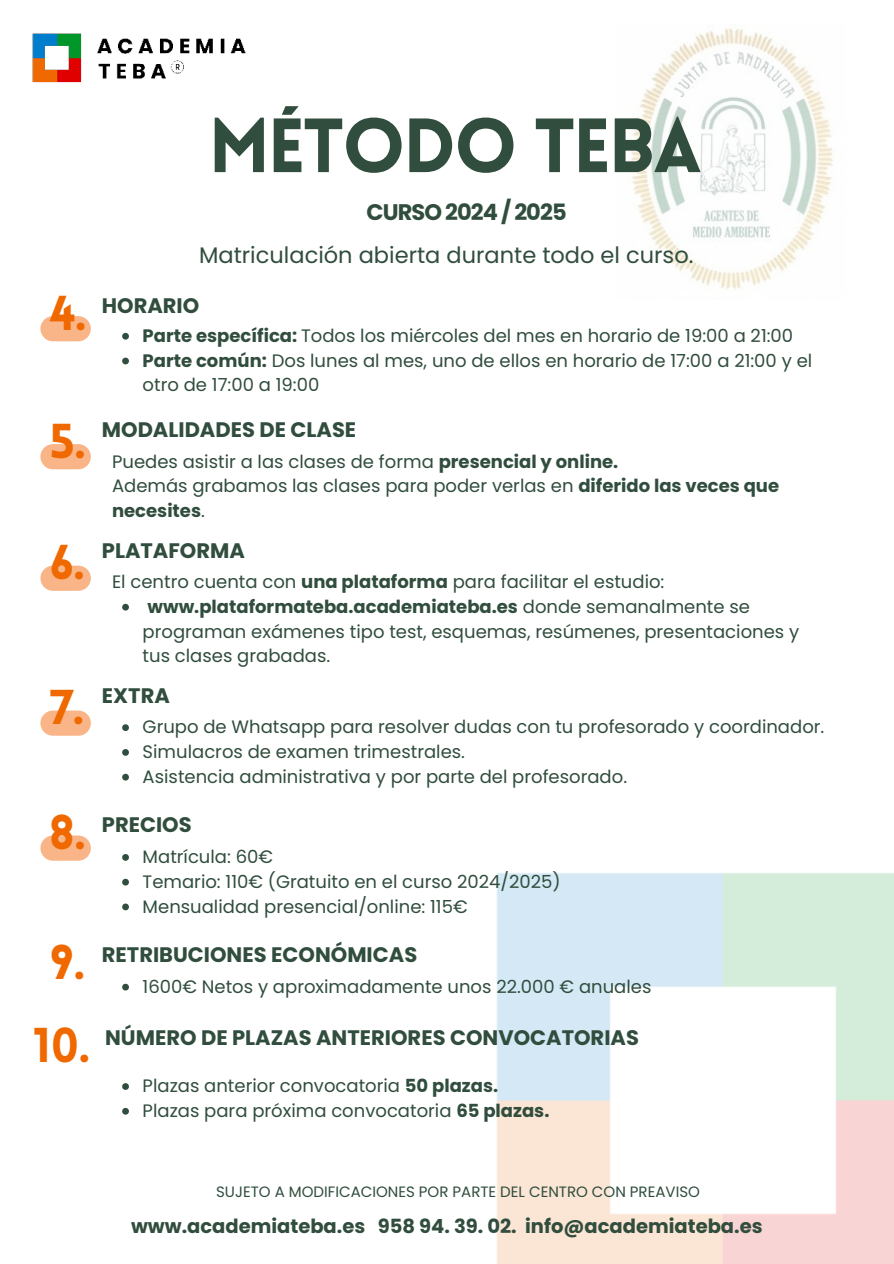
<style>
.page{position:relative;width:894px;height:1264px;background:#fff}
.page>*{position:absolute;margin:0;border:0;box-sizing:border-box;transform-origin:0 0}
.t1{font:900 75px "Lovelo";letter-spacing:-.03em;color:#304d3d}
.t2{font:900 47.85px "Lovelo";color:#ef6900}
.t3{font:22.5px "Poppins";color:#304d3d}
.t4{font:700 22.5px "Poppins";letter-spacing:-.04em;color:#304d3d}
.t5{font:700 21px "Poppins";color:#304d3d}
.t6{font:700 19.5px "Poppins";color:#304d3d}
.t7{font:18px/24.8px "Poppins";color:#304d3d}
.t8{font:15px "Poppins";color:#304d3d}
.s1{font-weight:700}
</style>
<div class="page">
<img style="left:631px;top:28px;width:202px;height:175px">
<img style="left:497px;top:203px;width:396px;height:1060px">
<svg style="left:122px;top:333px;width:7px;height:6px"></svg>
<svg style="left:122px;top:357px;width:7px;height:7px"></svg>
<svg style="left:122px;top:604px;width:7px;height:6px"></svg>
<img style="left:32px;top:33px;width:214px;height:50px">
<div style="left:40px;top:316px;width:51px;height:25px;background:#f9b587;border-radius:13px"></div>
<div style="left:40px;top:444px;width:51px;height:25px;background:#f9b587;border-radius:13px"></div>
<div style="left:40px;top:565px;width:51px;height:26px;background:#f9b587;border-radius:13px"></div>
<svg style="left:122px;top:724px;width:7px;height:7px"></svg>
<svg style="left:122px;top:749px;width:7px;height:6px"></svg>
<svg style="left:122px;top:773px;width:7px;height:7px"></svg>
<div style="left:40px;top:710px;width:51px;height:25px;background:#f9b587;border-radius:13px"></div>
<svg style="left:122px;top:854px;width:7px;height:6px"></svg>
<svg style="left:122px;top:878px;width:7px;height:7px"></svg>
<svg style="left:122px;top:903px;width:7px;height:7px"></svg>
<div style="left:40px;top:835px;width:51px;height:25px;background:#f9b587;border-radius:13px"></div>
<svg style="left:122px;top:983px;width:7px;height:7px"></svg>
<svg style="left:122px;top:1083px;width:7px;height:6px"></svg>
<svg style="left:122px;top:1107px;width:7px;height:7px"></svg>
<h1 class="t1" style="left:209px;top:99px;width:494px">MÉTODO TEBA</h1>
<p class="t4" style="left:366px;top:199px;width:201px">CURSO 2024 / 2025</p>
<p class="t3" style="left:199px;top:241px;width:495px">Matriculación abierta durante todo el curso.</p>
<h2 class="t2" style="left:50px;top:283px;width:39px">4.</h2>
<p class="t5" style="left:102px;top:293px;width:99px">HORARIO</p>
<p class="t7" style="left:143px;top:323px;width:671px"><span class="s1">Parte específica:</span> Todos los miércoles del mes en horario de 19:00 a 21:00<br><span class="s1">Parte común:</span> Dos lunes al mes, uno de ellos en horario de 17:00 a 21:00 y el otro de 17:00 a 19:00</p>
<h2 class="t2" style="left:50px;top:411px;width:38px">5.</h2>
<p class="t5" style="left:102px;top:417px;width:256px">MODALIDADES DE CLASE</p>
<p class="t7" style="left:112px;top:449px;width:668px">Puedes asistir a las clases de forma <span class="s1">presencial y online.<br></span>Además grabamos las clases para poder verlas en <span class="s1">diferido las veces que necesites</span>.</p>
<h2 class="t2" style="left:50px;top:532px;width:37px">6.</h2>
<p class="t5" style="left:102px;top:538px;width:144px">PLATAFORMA</p>
<p class="t7" style="left:143px;top:569px;width:658px;text-indent:-31px">El centro cuenta con <span class="s1">una plataforma</span> para facilitar el estudio: <span class="s1">www.plataformateba.academiateba.es</span> donde semanalmente se programan exámenes tipo test, esquemas, resúmenes, presentaciones y tus clases grabadas.</p>
<h2 class="t2" style="left:50px;top:677px;width:37px">7.</h2>
<p class="t5" style="left:102px;top:684px;width:69px">EXTRA</p>
<p class="t7" style="left:143px;top:714px;width:683px">Grupo de Whatsapp para resolver dudas con tu profesorado y coordinador.<br>Simulacros de examen trimestrales.<br>Asistencia administrativa y por parte del profesorado.</p>
<h2 class="t2" style="left:50px;top:802px;width:38px">8.</h2>
<p class="t5" style="left:102px;top:812px;width:91px">PRECIOS</p>
<p class="t7" style="left:143px;top:844px;width:419px">Matrícula: 60€<br>Temario: 110€ (Gratuito en el curso 2024/2025)<br>Mensualidad presencial/online: 115€</p>
<h2 class="t2" style="left:50px;top:932px;width:38px">9.</h2>
<p class="t5" style="left:102px;top:942px;width:317px">RETRIBUCIONES ECONÓMICAS</p>
<p class="t7" style="left:143px;top:974px;width:510px">1600€ Netos y aproximadamente unos 22.000 € anuales</p>
<h2 class="t2" style="left:33px;top:1015px;width:59px">10.</h2>
<p class="t5" style="left:105px;top:1025px;width:535px">NÚMERO DE PLAZAS ANTERIORES CONVOCATORIAS</p>
<p class="t7" style="left:143px;top:1073px;width:408px">Plazas anterior convocatoria <span class="s1">50 plazas.<br></span>Plazas para próxima convocatoria <span class="s1">65 plazas.</span></p>
<p class="t8" style="left:216px;top:1182px;width:485px">SUJETO A MODIFICACIONES POR PARTE DEL CENTRO CON PREAVISO</p>
<p class="t6" style="left:131px;top:1214px;width:633px">www.academiateba.es 958 94. 39. 02. info@academiateba.es</p>
</div>
